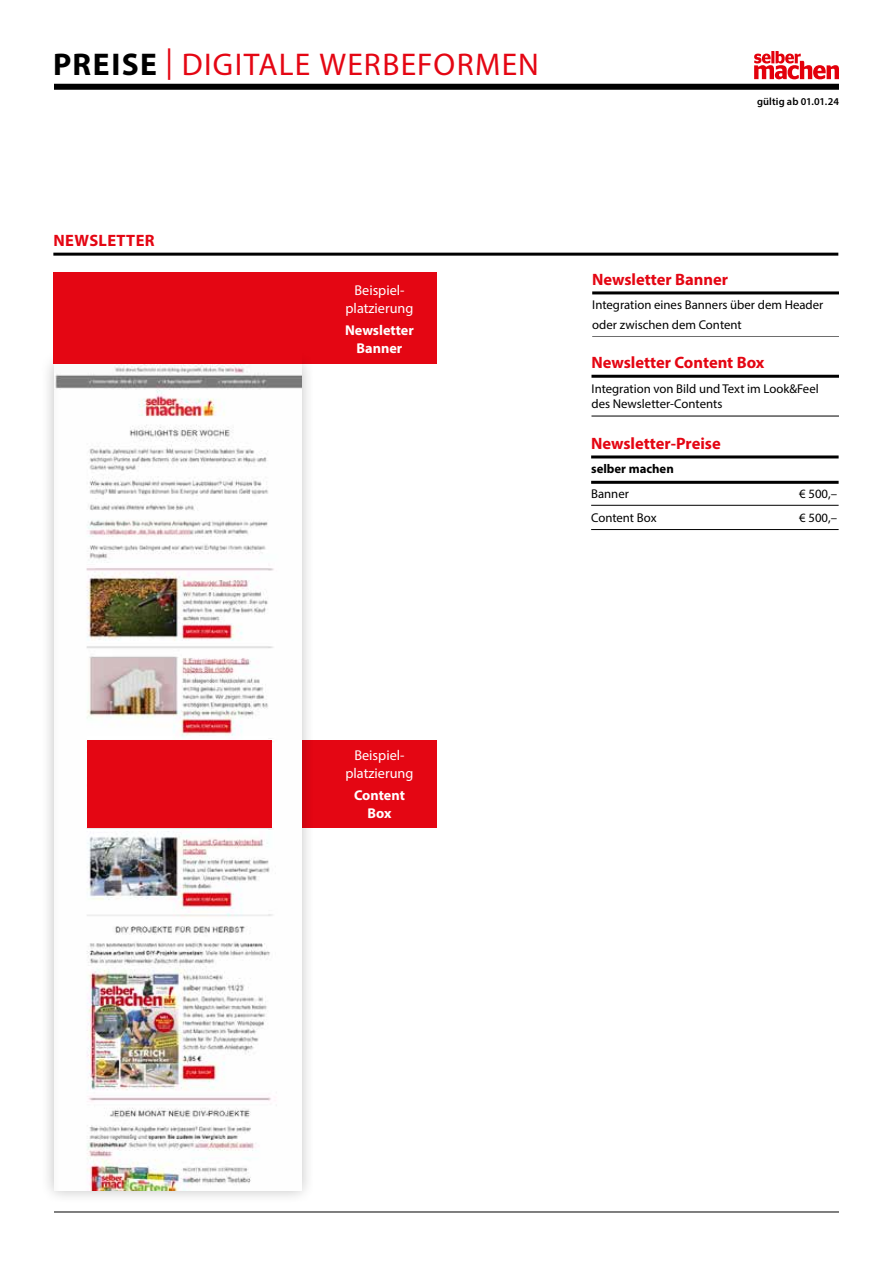
<style>
.page{position:relative;width:893px;height:1263px;background:#fff}
.page>*{position:absolute;margin:0;border:0;box-sizing:border-box;transform-origin:0 0}
.t1{font:31.5px "Myriad Pro";letter-spacing:.04em;color:#e40613}
.t2{font:700 16.5px "Myriad Pro";color:#e40613}
.t3{font:700 16.5px "Myriad Pro";letter-spacing:.02em;color:#e40613}
.t4{font:14.25px/18px "Myriad Pro";color:#fff;text-align:center}
.t5{font:700 14.25px/18px "Myriad Pro";color:#fff;text-align:center}
.t6{font:12.75px/19.5px "Myriad Pro";color:#000}
.t7{font:700 12.75px "Myriad Pro";color:#000}
.t8{font:600 10.5px "Myriad Pro";letter-spacing:.015em;color:#000}
.s1{font-weight:700;color:#000}
</style>
<div class="page">
<div style="left:295px;top:740px;width:141px;height:87px;background:#e40613"></div>
<div style="left:295px;top:273px;width:141px;height:91px;background:#e40613"></div>
<div style="left:54px;top:84px;width:785px;height:6px;background:#000"></div>
<hr style="left:54px;top:1212px;width:785px;height:1px;background:#000">
<div style="left:40px;top:350px;width:275px;height:855px;background:#000;opacity:.25"></div>
<img style="left:54px;top:364px;width:247px;height:827px">
<hr style="left:53px;top:253px;width:785px;height:3px;background:#000">
<hr style="left:591px;top:455px;width:248px;height:3px;background:#000">
<hr style="left:591px;top:481px;width:248px;height:3px;background:#000">
<hr style="left:591px;top:505px;width:248px;height:1px;background:#000">
<hr style="left:591px;top:529px;width:248px;height:1px;background:#000">
<hr style="left:592px;top:291px;width:247px;height:3px;background:#000">
<hr style="left:592px;top:336px;width:247px;height:1px;background:#6e6e6e">
<hr style="left:591px;top:375px;width:248px;height:3px;background:#000">
<hr style="left:591px;top:416px;width:248px;height:1px;background:#000">
<svg style="left:754px;top:51px;width:85px;height:28px"></svg>
<div style="left:87px;top:740px;width:184px;height:87px;background:#e40613"></div>
<div style="left:53px;top:273px;width:248px;height:91px;background:#e40613"></div>
<h1 class="t1" style="left:53px;top:45px;width:487px"><span class="s1">PREISE</span> | DIGITALE WERBEFORMEN</h1>
<p class="t3" style="left:54px;top:230px;width:103px">NEWSLETTER</p>
<p class="t4" style="left:346px;top:281px;width:69px">Beispiel&shy;platzierung</p>
<p class="t5" style="left:345px;top:321px;width:70px">Newsletter<br>Banner</p>
<p class="t8" style="left:757px;top:95px;width:83px">gültig ab 01.01.24</p>
<p class="t2" style="left:592px;top:269px;width:138px">Newsletter Banner</p>
<p class="t6" style="left:592px;top:295px;width:233px">Integration eines Banners über dem Header oder zwischen dem Content</p>
<p class="t2" style="left:591px;top:352px;width:174px">Newsletter Content Box</p>
<p class="t6" style="left:591px;top:380px;width:229px;line-height:15.8px">Integration von Bild und Text im Look&amp;Feel des Newsletter-Contents</p>
<p class="t2" style="left:591px;top:433px;width:131px">Newsletter-Preise</p>
<p class="t7" style="left:591px;top:461px;width:84px">selber machen</p>
<p class="t6" style="left:591px;top:483px;width:39px">Banner</p>
<p class="t6" style="left:799px;top:483px;width:39px">€ 500,–</p>
<p class="t6" style="left:591px;top:508px;width:67px">Content Box</p>
<p class="t6" style="left:799px;top:508px;width:39px">€ 500,–</p>
<p class="t4" style="left:345px;top:746px;width:69px">Beispiel&shy;platzierung</p>
<p class="t5" style="left:354px;top:786px;width:52px">Content<br>Box</p>
</div>
